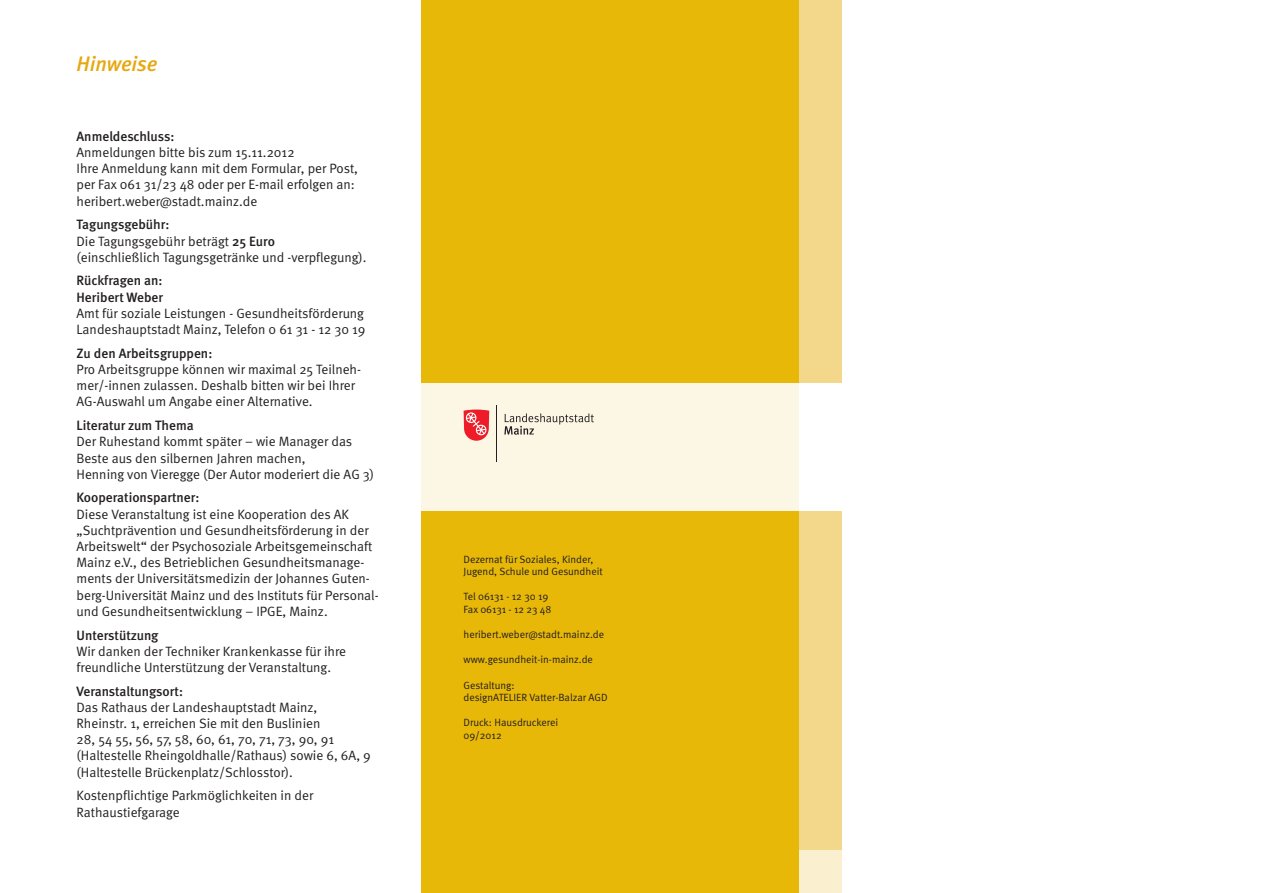
<style>
.page{position:relative;width:1263px;height:893px;background:#fff}
.page>*{position:absolute;margin:0;border:0;box-sizing:border-box;transform-origin:0 0}
.t1{font:italic 500 21px "Meta";letter-spacing:-.005em;color:#e6a810}
.t2{font:13.5px/16.2px "Meta Normal";color:#231f20}
.t3{font:500 13.5px/16.2px "Meta";color:#231f20}
.t4{font:10.5px/12.6px "Meta Normal";color:#231f20}
.s1{font-family:"Meta";font-weight:500}
</style>
<div class="page">
<div style="left:421px;top:510px;width:421px;height:383px;background:#e8b809"></div>
<div style="left:421px;top:383px;width:421px;height:127px;background:#fcf6e5"></div>
<div style="left:421px;top:0;width:378px;height:383px;background:#e8b809"></div>
<div style="left:799px;top:0;width:43px;height:383px;background:#f3d88c"></div>
<div style="left:799px;top:511px;width:43px;height:382px;background:#f3d88c"></div>
<div style="left:799px;top:850px;width:43px;height:43px;background:#faefce"></div>
<div style="left:799px;top:383px;width:43px;height:127px;background:#fff"></div>
<svg style="left:504px;top:413px;width:90px;height:22px"></svg>
<hr style="left:496px;top:405px;width:1px;height:57px;background:#231f20">
<svg style="left:464px;top:410px;width:25px;height:31px"></svg>
<h1 class="t1" style="left:77px;top:56px;width:82px">Hinweise</h1>
<p class="t3" style="left:77px;top:129px;width:99px">Anmeldeschluss:</p>
<p class="t2" style="left:77px;top:146px;width:283px">Anmeldungen bitte bis zum 15.11.2012<br>Ihre Anmeldung kann mit dem Formular, per Post, per Fax 061 31/23 48 oder per E-mail erfolgen an: heribert.weber@stadt.mainz.de</p>
<p class="t3" style="left:77px;top:218px;width:94px">Tagungsgebühr:</p>
<p class="t2" style="left:77px;top:234px;width:291px">Die Tagungsgebühr beträgt <span class="s1">25 Euro<br></span>(einschließlich Tagungsgetränke und -verpflegung).</p>
<p class="t3" style="left:77px;top:274px;width:88px">Rückfragen an:<br>Heribert Weber</p>
<p class="t2" style="left:77px;top:306px;width:290px">Amt für soziale Leistungen - Gesundheitsförderung<br>Landeshauptstadt Mainz, Telefon 0 61 31 - 12 30 19</p>
<p class="t3" style="left:77px;top:346px;width:137px">Zu den Arbeitsgruppen:</p>
<p class="t2" style="left:77px;top:362px;width:286px">Pro Arbeitsgruppe können wir maximal 25 Teilneh&shy;mer/-innen zulassen. Deshalb bitten wir bei Ihrer<br>AG-Auswahl um Angabe einer Alternative.</p>
<p class="t3" style="left:77px;top:419px;width:119px">Literatur zum Thema</p>
<p class="t2" style="left:77px;top:435px;width:299px">Der Ruhestand kommt später – wie Manager das<br>Beste aus den silbernen Jahren machen,<br>Henning von Vieregge (Der Autor moderiert die AG 3)</p>
<p class="t3" style="left:77px;top:491px;width:124px">Kooperationspartner:</p>
<p class="t2" style="left:77px;top:507px;width:304px">Diese Veranstaltung ist eine Kooperation des AK „Suchtprävention und Gesundheitsförderung in der Arbeitswelt“ der Psychosoziale Arbeitsgemeinschaft Mainz e.V., des Betrieblichen Gesundheitsmanage&shy;ments der Universitätsmedizin der Johannes Guten&shy;berg-Universität Mainz und des Instituts für Personal&shy;und Gesundheitsentwicklung – IPGE, Mainz.</p>
<p class="t3" style="left:77px;top:628px;width:83px">Unterstützung</p>
<p class="t2" style="left:77px;top:644px;width:271px">Wir danken der Techniker Krankenkasse für ihre freundliche Unterstützung der Veranstaltung.</p>
<p class="t3" style="left:77px;top:684px;width:108px">Veranstaltungsort:</p>
<p class="t2" style="left:77px;top:700px;width:296px">Das Rathaus der Landeshauptstadt Mainz, Rheinstr. 1, erreichen Sie mit den Buslinien<br>28, 54 55, 56, 57, 58, 60, 61, 70, 71, 73, 90, 91 (Haltestelle Rheingoldhalle/Rathaus) sowie 6, 6A, 9 (Haltestelle Brückenplatz/Schlosstor).</p>
<p class="t2" style="left:77px;top:789px;width:238px">Kostenpflichtige Parkmöglichkeiten in der<br>Rathaustiefgarage</p>
<p class="t4" style="left:463px;top:554px;width:141px">Dezernat für Soziales, Kinder,<br>Jugend, Schule und Gesundheit</p>
<p class="t4" style="left:463px;top:591px;width:89px">Tel 06131 - 12 30 19<br>Fax 06131 - 12 23 48</p>
<p class="t4" style="left:463px;top:629px;width:142px">heribert.weber@stadt.mainz.de</p>
<p class="t4" style="left:463px;top:654px;width:131px">www.gesundheit-in-mainz.de</p>
<p class="t4" style="left:463px;top:680px;width:146px">Gestaltung:<br>designATELIER Vatter-Balzar AGD</p>
<p class="t4" style="left:463px;top:717px;width:96px">Druck: Hausdruckerei<br>09/2012</p>
</div>
